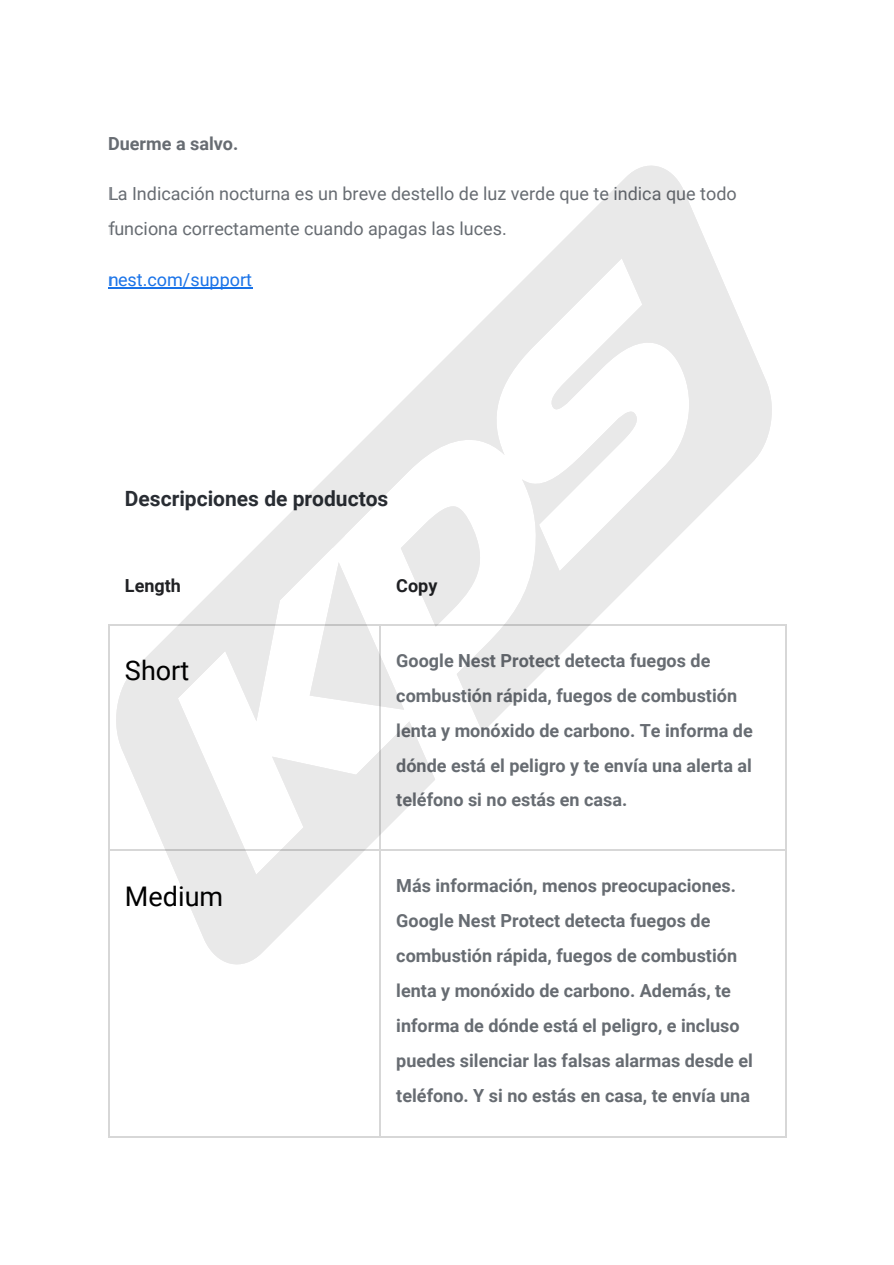
<style>
.page{position:relative;width:894px;height:1265px;background:#fff}
.page>*{position:absolute;margin:0;border:0;box-sizing:border-box;transform-origin:0 0}
.t1{font:27px "Roboto";color:#000}
.t2{font:700 21px "Roboto";color:#292d33}
.t3{font:700 18px/35px "Roboto";color:#676c72}
.t4{font:18px/35px "Roboto";color:#676c72}
.t5{font:18px "Roboto";color:#1a73e8}
.t6{font:700 18px "Roboto";color:#202124}
</style>
<div class="page">
<hr style="left:108px;top:287px;width:144px;height:1px;background:#1a73e8">
<hr style="left:379px;top:1136px;width:408px;height:1px;background:#d7d7d7">
<hr style="left:786px;top:849px;width:1px;height:288px;background:#d7d7d7">
<hr style="left:108px;top:1136px;width:273px;height:1px;background:#d7d7d7">
<hr style="left:108px;top:849px;width:1px;height:288px;background:#d7d7d7">
<hr style="left:379px;top:849px;width:2px;height:288px;background:#d7d7d7">
<hr style="left:379px;top:849px;width:408px;height:1px;background:#d7d7d7">
<hr style="left:786px;top:624px;width:1px;height:226px;background:#d7d7d7">
<hr style="left:108px;top:849px;width:273px;height:1px;background:#d7d7d7">
<hr style="left:108px;top:624px;width:1px;height:226px;background:#d7d7d7">
<hr style="left:379px;top:624px;width:407px;height:1px;background:#d7d7d7">
<hr style="left:108px;top:624px;width:271px;height:1px;background:#d7d7d7">
<svg style="left:116px;top:166px;width:656px;height:798px"></svg>
<svg style="left:310px;top:505px;width:177px;height:205px"></svg>
<p class="t3" style="left:108px;top:125px;width:132px">Duerme a salvo.</p>
<p class="t4" style="left:108px;top:176px;width:630px">La Indicación nocturna es un breve destello de luz verde que te indica que todo funciona correctamente cuando apagas las luces.</p>
<p class="t5" style="left:108px;top:267px;width:145px">nest.com/support</p>
<p class="t2" style="left:125px;top:483px;width:265px">Descripciones de productos</p>
<p class="t6" style="left:125px;top:573px;width:58px">Length</p>
<p class="t6" style="left:396px;top:573px;width:43px">Copy</p>
<h1 class="t1" style="left:125px;top:652px;width:66px">Short</h1>
<p class="t3" style="left:396px;top:642px;width:358px">Google Nest Protect detecta fuegos de combustión rápida, fuegos de combustión lenta y monóxido de carbono. Te informa de dónde está el peligro y te envía una alerta al teléfono si no estás en casa.</p>
<h1 class="t1" style="left:125px;top:877px;width:100px">Medium</h1>
<p class="t3" style="left:396px;top:867px;width:358px">Más información, menos preocupaciones.<br>Google Nest Protect detecta fuegos de combustión rápida, fuegos de combustión lenta y monóxido de carbono. Además, te informa de dónde está el peligro, e incluso puedes silenciar las falsas alarmas desde el teléfono. Y si no estás en casa, te envía una</p>
</div>
